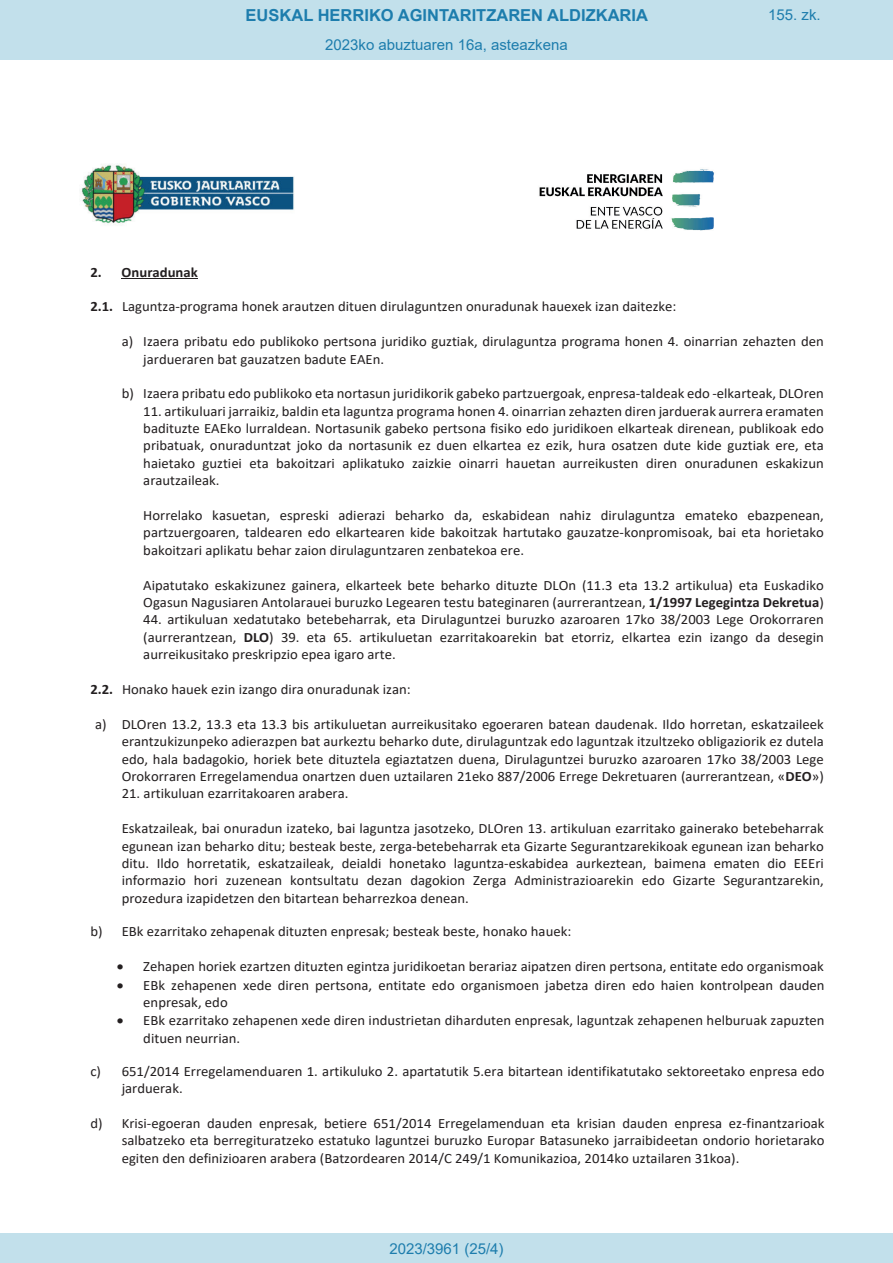
<style>
.page{position:relative;width:893px;height:1263px;background:#fff}
.page>*{position:absolute;margin:0;border:0;box-sizing:border-box;transform-origin:0 0}
.t1{font:700 16.5px "Arial";color:#1d7dad}
.t2{font:15px "Arial";color:#1d7dad}
.t3{font:14.25px/17.4px "Calibri";color:#231f20;text-align:justify}
.t4{font:700 14.25px "Calibri";color:#231f20}
.s1{font-weight:700}
</style>
<div class="page">
<img style="left:81px;top:163px;width:214px;height:62px">
<img style="left:539px;top:169px;width:175px;height:62px">
<hr style="left:122px;top:278px;width:76px;height:1px;background:#231f20">
<div style="left:0;top:0;width:893px;height:60px;background:#c2e0eb"></div>
<div style="left:0;top:1233px;width:893px;height:30px;background:#c2e0eb"></div>
<p class="t1" style="left:246px;top:3px;width:404px">EUSKAL HERRIKO AGINTARITZAREN ALDIZKARIA</p>
<p class="t2" style="left:768px;top:5px;width:54px">155. zk.</p>
<p class="t2" style="left:325px;top:35px;width:244px">2023ko abuztuaren 16a, asteazkena</p>
<p class="t4" style="left:90px;top:262px;width:109px">2. Onuradunak</p>
<p class="t3" style="left:90px;top:298px;width:588px"><span class="s1">2.1.</span> Laguntza-programa honek arautzen dituen dirulaguntzen onuradunak hauexek izan daitezke:</p>
<p class="t3" style="left:143px;top:332px;width:682px;text-indent:-22px">a) Izaera pribatu edo publikoko pertsona juridiko guztiak, dirulaguntza programa honen 4. oinarrian zehazten den jardueraren bat gauzatzen badute EAEn.</p>
<p class="t3" style="left:122px;top:384px;width:704px">b) Izaera pribatu edo publikoko eta nortasun juridikorik gabeko partzuergoak, enpresa-taldeak edo -elkarteak, DLOren</p>
<p class="t3" style="left:143px;top:402px;width:682px">11. artikuluari jarraikiz, baldin eta laguntza programa honen 4. oinarrian zehazten diren jarduerak aurrera eramaten badituzte EAEko lurraldean. Nortasunik gabeko pertsona fisiko edo juridikoen elkarteak direnean, publikoak edo pribatuak, onuraduntzat joko da nortasunik ez duen elkartea ez ezik, hura osatzen dute kide guztiak ere, eta haietako guztiei eta bakoitzari aplikatuko zaizkie oinarri hauetan aurreikusten diren onuradunen eskakizun arautzaileak.</p>
<p class="t3" style="left:143px;top:506px;width:682px">Horrelako kasuetan, espreski adierazi beharko da, eskabidean nahiz dirulaguntza emateko ebazpenean, partzuergoaren, taldearen edo elkartearen kide bakoitzak hartutako gauzatze-konpromisoak, bai eta horietako bakoitzari aplikatu behar zaion dirulaguntzaren zenbatekoa ere.</p>
<p class="t3" style="left:143px;top:576px;width:682px">Aipatutako eskakizunez gainera, elkarteek bete beharko dituzte DLOn (11.3 eta 13.2 artikulua) eta Euskadiko<br>Ogasun Nagusiaren Antolarauei buruzko Legearen testu bateginaren (aurrerantzean, <span class="s1">1/1997 Legegintza Dekretua</span>)</p>
<p class="t3" style="left:143px;top:611px;width:682px">44. artikuluan xedatutako betebeharrak, eta Dirulaguntzei buruzko azaroaren 17ko 38/2003 Lege Orokorraren (aurrerantzean, <span class="s1">DLO</span>) 39. eta 65. artikuluetan ezarritakoarekin bat etorriz, elkartea ezin izango da desegin aurreikusitako preskripzio epea igaro arte.</p>
<p class="t3" style="left:90px;top:680px;width:322px"><span class="s1">2.2.</span> Honako hauek ezin izango dira onuradunak izan:</p>
<p class="t3" style="left:122px;top:715px;width:704px;text-indent:-26px">a) DLOren 13.2, 13.3 eta 13.3 bis artikuluetan aurreikusitako egoeraren batean daudenak. Ildo horretan, eskatzaileek erantzukizunpeko adierazpen bat aurkeztu beharko dute, dirulaguntzak edo laguntzak itzultzeko obligaziorik ez dutela edo, hala badagokio, horiek bete dituztela egiaztatzen duena, Dirulaguntzei buruzko azaroaren 17ko 38/2003 Lege Orokorraren Erregelamendua onartzen duen uztailaren 21eko 887/2006 Errege Dekretuaren (aurrerantzean, «<span class="s1">DEO</span>»)</p>
<p class="t3" style="left:122px;top:785px;width:228px">21. artikuluan ezarritakoaren arabera.</p>
<p class="t3" style="left:122px;top:819px;width:704px">Eskatzaileak, bai onuradun izateko, bai laguntza jasotzeko, DLOren 13. artikuluan ezarritako gainerako betebeharrak egunean izan beharko ditu; besteak beste, zerga-betebeharrak eta Gizarte Segurantzarekikoak egunean izan beharko ditu. Ildo horretatik, eskatzaileak, deialdi honetako laguntza-eskabidea aurkeztean, baimena ematen dio EEEri informazio hori zuzenean kontsultatu dezan dagokion Zerga Administrazioarekin edo Gizarte Segurantzarekin, prozedura izapidetzen den bitartean beharrezkoa denean.</p>
<p class="t3" style="left:90px;top:922px;width:482px">b) EBk ezarritako zehapenak dituzten enpresak; besteak beste, honako hauek:</p>
<p class="t3" style="left:117px;top:957px;width:708px">• Zehapen horiek ezartzen dituzten egintza juridikoetan berariaz aipatzen diren pertsona, entitate edo organismoak</p>
<p class="t3" style="left:143px;top:976px;width:683px;text-indent:-26px">• EBk zehapenen xede diren pertsona, entitate edo organismoen jabetza diren edo haien kontrolpean dauden enpresak, edo</p>
<p class="t3" style="left:143px;top:1011px;width:683px;text-indent:-26px">• EBk ezarritako zehapenen xede diren industrietan diharduten enpresak, laguntzak zehapenen helburuak zapuzten dituen neurrian.</p>
<p class="t3" style="left:122px;top:1062px;width:704px;text-indent:-31px">c) 651/2014 Erregelamenduaren 1. artikuluko 2. apartatutik 5.era bitartean identifikatutako sektoreetako enpresa edo jarduerak.</p>
<p class="t3" style="left:122px;top:1114px;width:704px;text-indent:-31px">d) Krisi-egoeran dauden enpresak, betiere 651/2014 Erregelamenduan eta krisian dauden enpresa ez-finantzarioak salbatzeko eta berregituratzeko estatuko laguntzei buruzko Europar Batasuneko jarraibideetan ondorio horietarako egiten den definizioaren arabera (Batzordearen 2014/C 249/1 Komunikazioa, 2014ko uztailaren 31koa).</p>
<p class="t2" style="left:389px;top:1238px;width:116px">2023/3961 (25/4)</p>
</div>
